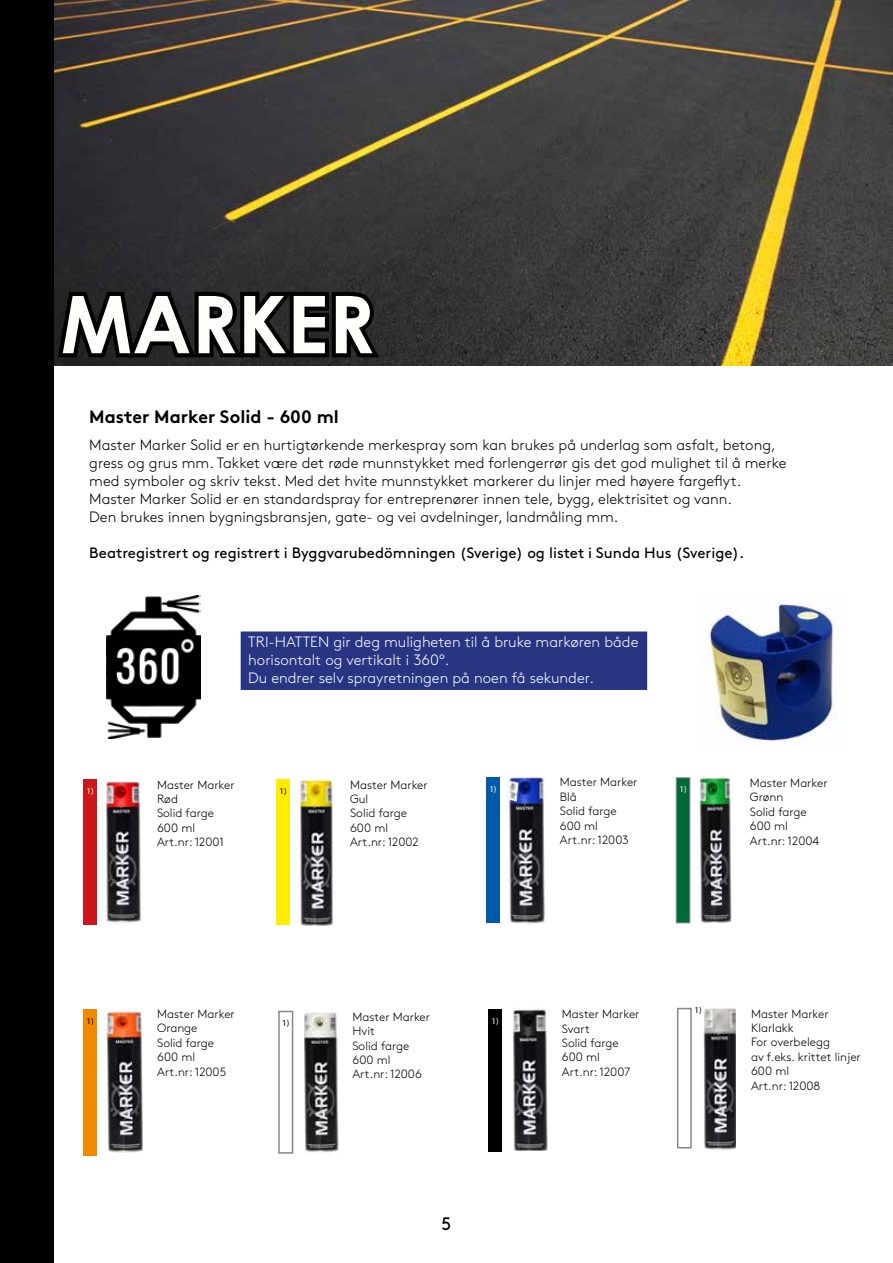
<style>
.page{position:relative;width:893px;height:1263px;background:#fff}
.page>*{position:absolute;margin:0;border:0;box-sizing:border-box;transform-origin:0 0}
.t1{font:700 79.8px "Century Gothic";color:#fffefa}
.t2{font:700 18px "Brown";color:#000}
.t3{font:18px "Brown";color:#000}
.t4{font:300 15px/18px "Brown";color:#000}
.t5{font:300 15px/18px "Brown";color:#fff}
.t6{font:15px "Brown";color:#000}
.t7{font:300 12px/14.4px "Brown";color:#000}
.t8{font:9px "Myriad Pro";color:#fff}
.t9{font:9px "Myriad Pro";color:#000}
</style>
<div class="page">
<div style="left:241px;top:631px;width:406px;height:59px;background:#273583;border:2px solid #273583"></div>
<div style="left:0;top:0;width:53px;height:1263px;background:#010102"></div>
<img style="left:104px;top:779px;width:39px;height:144px">
<div style="left:83px;top:779px;width:14px;height:146px;background:#cd1619"></div>
<img style="left:697px;top:778px;width:35px;height:145px">
<div style="left:676px;top:777px;width:14px;height:146px;background:#006938;border:1px solid #878787"></div>
<img style="left:297px;top:779px;width:36px;height:146px">
<div style="left:276px;top:779px;width:14px;height:146px;background:#ffed00"></div>
<img style="left:507px;top:777px;width:38px;height:146px">
<div style="left:486px;top:777px;width:14px;height:146px;background:#005aa7"></div>
<img style="left:104px;top:1009px;width:39px;height:144px">
<div style="left:83px;top:1009px;width:14px;height:146px;background:#f18900"></div>
<img style="left:304px;top:1012px;width:35px;height:141px">
<div style="left:278px;top:1011px;width:15px;height:143px;background:#fff;border:2px solid #878787"></div>
<img style="left:512px;top:1009px;width:36px;height:142px">
<div style="left:488px;top:1009px;width:14px;height:142px;background:#000"></div>
<img style="left:703px;top:1008px;width:32px;height:142px">
<div style="left:677px;top:1008px;width:15px;height:140px;background:#fff;border:2px solid #878787"></div>
<img style="left:54px;top:0;width:839px;height:366px">
<svg style="left:53px;top:284px;width:333px;height:80px;background:#131313"></svg>
<img style="left:700px;top:600px;width:136px;height:146px">
<img style="left:107px;top:596px;width:93px;height:143px">
<h1 class="t1" style="left:61px;top:264px;width:316px">MARKER</h1>
<p class="t2" style="left:89px;top:402px;width:251px">Master Marker Solid - 600 ml</p>
<p class="t4" style="left:89px;top:434px;width:699px">Master Marker Solid er en hurtigtørkende merkespray som kan brukes på underlag som asfalt, betong, gress og grus mm. Takket være det røde munnstykket med forlengerrør gis det god mulighet til å merke med symboler og skriv tekst. Med det hvite munnstykket markerer du linjer med høyere fargeflyt.<br>Master Marker Solid er en standardspray for entreprenører innen tele, bygg, elektrisitet og vann.<br>Den brukes innen bygningsbransjen, gate- og vei avdelninger, landmåling mm.</p>
<p class="t6" style="left:89px;top:541px;width:657px">Beatregistrert og registrert i Byggvarubedömningen (Sverige) og listet i Sunda Hus (Sverige).</p>
<p class="t5" style="left:248px;top:632px;width:392px">TRI-HATTEN gir deg muligheten til å bruke markøren både horisontalt og vertikalt i 360°.<br>Du endrer selv sprayretningen på noen få sekunder.</p>
<p class="t9" style="left:280px;top:785px;width:9px">1)</p>
<p class="t7" style="left:560px;top:774px;width:79px">Master Marker<br>Blå<br>Solid farge<br>600 ml<br>Art.nr: 12003</p>
<p class="t8" style="left:87px;top:785px;width:9px">1)</p>
<p class="t7" style="left:750px;top:775px;width:79px">Master Marker<br>Grønn<br>Solid farge<br>600 ml<br>Art.nr: 12004</p>
<p class="t7" style="left:157px;top:776px;width:79px">Master Marker<br>Rød<br>Solid farge<br>600 ml<br>Art.nr: 12001</p>
<p class="t7" style="left:350px;top:776px;width:79px">Master Marker</p>
<p class="t8" style="left:489px;top:783px;width:9px">1)</p>
<p class="t8" style="left:680px;top:784px;width:9px">1)</p>
<p class="t7" style="left:350px;top:791px;width:70px">Gul<br>Solid farge<br>600 ml<br>Art.nr: 12002</p>
<p class="t9" style="left:694px;top:1005px;width:9px">1)</p>
<p class="t8" style="left:491px;top:1015px;width:9px">1)</p>
<p class="t7" style="left:751px;top:1005px;width:111px">Master Marker<br>Klarlakk<br>For overbelegg<br>av f.eks. krittet linjer<br>600 ml<br>Art.nr: 12008</p>
<p class="t7" style="left:157px;top:1006px;width:79px">Master Marker<br>Orange<br>Solid farge<br>600 ml<br>Art.nr: 12005</p>
<p class="t9" style="left:282px;top:1017px;width:9px">1)</p>
<p class="t7" style="left:562px;top:1006px;width:79px">Master Marker<br>Svart<br>Solid farge<br>600 ml<br>Art.nr: 12007</p>
<p class="t9" style="left:87px;top:1015px;width:9px">1)</p>
<p class="t7" style="left:352px;top:1008px;width:79px">Master Marker<br>Hvit<br>Solid farge<br>600 ml<br>Art.nr: 12006</p>
<p class="t3" style="left:441px;top:1210px;width:11px">5</p>
</div>
